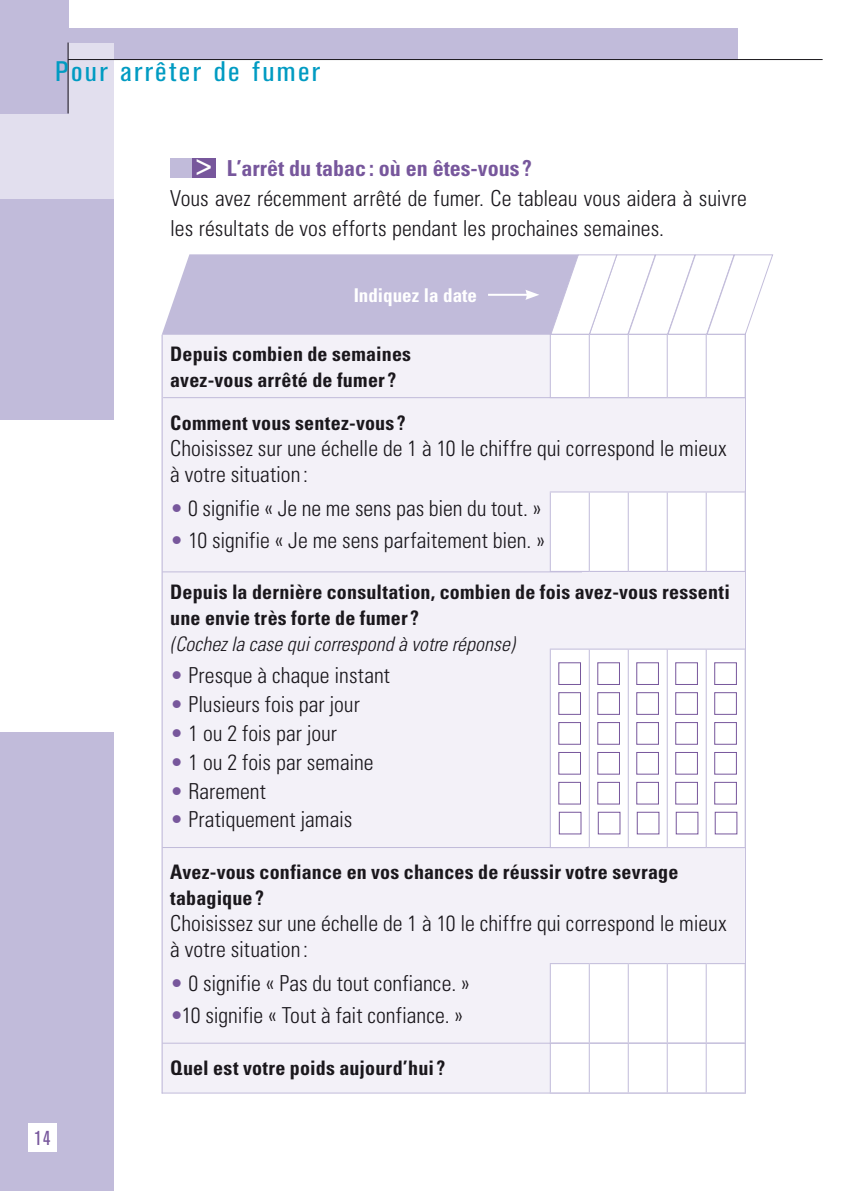
<style>
.page{position:relative;width:851px;height:1191px;background:#fff}
.page>*{position:absolute;margin:0;border:0;box-sizing:border-box;transform-origin:0 0}
.t1{font:condensed 28px "Akzidenz Grotesk BE";letter-spacing:.075em;color:#009bc2;scale:1.15 1}
.t2{font:500 condensed 28px "Akzidenz Grotesk BE";color:#fff}
.t3{font:300 condensed 22px/26px "Univers";color:#1a171c}
.t4{font:700 condensed 22px "Univers";color:#77579c}
.t5{font:700 condensed 20px/26px "Univers";letter-spacing:.01em;color:#1a171c}
.t6{font:italic 300 condensed 20px "Univers";letter-spacing:.005em;color:#1a171c}
.t7{font:condensed 20px "Akzidenz Grotesk BE";color:#77579c}
.t8{font:700 condensed 19px "Univers";color:#fff}
.s1{color:#77579c}
</style>
<div class="page">
<div style="left:0;top:45px;width:113px;height:1146px;background:#c1bbda"></div>
<div style="left:0;top:420px;width:125px;height:311px;background:#fff"></div>
<div style="left:0;top:28px;width:737px;height:32px;background:#c1bbda"></div>
<div style="left:0;top:43px;width:113px;height:155px;background:#e2dfee"></div>
<div style="left:0;top:0;width:68px;height:113px;background:#c1bbda"></div>
<hr style="left:68px;top:43px;width:1px;height:70px;background:#1a171c">
<hr style="left:68px;top:59px;width:754px;height:1px;background:#1a171c">
<hr style="left:850px;top:420px;width:1px;height:311px;background:#c1bbda">
<div style="left:162px;top:335px;width:582px;height:757px;background:#f3f1f8"></div>
<hr style="left:162px;top:335px;width:1px;height:758px;background:#c1bbda">
<hr style="left:162px;top:1092px;width:583px;height:1px;background:#c1bbda">
<hr style="left:744px;top:318px;width:1px;height:775px;background:#c1bbda">
<hr style="left:162px;top:571px;width:583px;height:1px;background:#c1bbda">
<hr style="left:162px;top:847px;width:583px;height:1px;background:#c1bbda">
<hr style="left:162px;top:1042px;width:583px;height:1px;background:#c1bbda">
<div style="left:191px;top:158px;width:24px;height:19px;background:#77579c"></div>
<div style="left:170px;top:158px;width:21px;height:19px;background:#c1bbda"></div>
<hr style="left:163px;top:397px;width:582px;height:1px;background:#c1bbda">
<div style="left:28px;top:1123px;width:29px;height:28px;background:#fff"></div>
<div style="left:550px;top:492px;width:194px;height:79px;background:#fff"></div>
<hr style="left:549px;top:491px;width:40px;height:1px;background:#c1bbda">
<hr style="left:549px;top:492px;width:1px;height:79px;background:#c1bbda">
<hr style="left:589px;top:491px;width:39px;height:1px;background:#c1bbda">
<hr style="left:588px;top:492px;width:1px;height:79px;background:#c1bbda">
<hr style="left:628px;top:491px;width:39px;height:1px;background:#c1bbda">
<hr style="left:627px;top:492px;width:1px;height:79px;background:#c1bbda">
<hr style="left:667px;top:491px;width:39px;height:1px;background:#c1bbda">
<hr style="left:666px;top:492px;width:1px;height:79px;background:#c1bbda">
<hr style="left:706px;top:491px;width:39px;height:1px;background:#c1bbda">
<hr style="left:705px;top:492px;width:1px;height:79px;background:#c1bbda">
<hr style="left:549px;top:963px;width:40px;height:1px;background:#c1bbda">
<hr style="left:549px;top:964px;width:1px;height:78px;background:#c1bbda">
<svg style="left:550px;top:963px;width:195px;height:129px"></svg>
<hr style="left:549px;top:1042px;width:40px;height:1px;background:#c1bbda">
<hr style="left:549px;top:1043px;width:1px;height:49px;background:#c1bbda">
<hr style="left:589px;top:1042px;width:39px;height:1px;background:#c1bbda">
<hr style="left:588px;top:1043px;width:1px;height:49px;background:#c1bbda">
<hr style="left:628px;top:1042px;width:39px;height:1px;background:#c1bbda">
<hr style="left:627px;top:1043px;width:1px;height:49px;background:#c1bbda">
<hr style="left:667px;top:1042px;width:39px;height:1px;background:#c1bbda">
<hr style="left:666px;top:1043px;width:1px;height:49px;background:#c1bbda">
<hr style="left:706px;top:1042px;width:39px;height:1px;background:#c1bbda">
<hr style="left:705px;top:1043px;width:1px;height:49px;background:#c1bbda">
<hr style="left:744px;top:1043px;width:1px;height:49px;background:#c1bbda">
<svg style="left:550px;top:649px;width:194px;height:198px"></svg>
<hr style="left:549px;top:648px;width:40px;height:1px;background:#c1bbda">
<hr style="left:549px;top:649px;width:1px;height:198px;background:#c1bbda">
<hr style="left:589px;top:648px;width:39px;height:1px;background:#c1bbda">
<hr style="left:588px;top:649px;width:1px;height:198px;background:#c1bbda">
<hr style="left:628px;top:648px;width:39px;height:1px;background:#c1bbda">
<hr style="left:627px;top:649px;width:1px;height:198px;background:#c1bbda">
<hr style="left:667px;top:648px;width:39px;height:1px;background:#c1bbda">
<hr style="left:666px;top:649px;width:1px;height:198px;background:#c1bbda">
<hr style="left:706px;top:648px;width:39px;height:1px;background:#c1bbda">
<hr style="left:705px;top:649px;width:1px;height:198px;background:#c1bbda">
<div style="left:558px;top:662px;width:23px;height:23px;background:#fff;border:1px solid #77579c"></div>
<div style="left:558px;top:692px;width:23px;height:23px;background:#fff;border:1px solid #77579c"></div>
<div style="left:558px;top:722px;width:23px;height:22px;background:#fff;border:1px solid #77579c"></div>
<div style="left:558px;top:752px;width:23px;height:22px;background:#fff;border:1px solid #77579c"></div>
<div style="left:558px;top:782px;width:23px;height:22px;background:#fff;border:1px solid #77579c"></div>
<div style="left:558px;top:811px;width:23px;height:23px;background:#fff;border:1px solid #77579c"></div>
<div style="left:597px;top:662px;width:23px;height:23px;background:#fff;border:1px solid #77579c"></div>
<div style="left:597px;top:692px;width:23px;height:23px;background:#fff;border:1px solid #77579c"></div>
<div style="left:597px;top:722px;width:23px;height:22px;background:#fff;border:1px solid #77579c"></div>
<div style="left:597px;top:752px;width:23px;height:22px;background:#fff;border:1px solid #77579c"></div>
<div style="left:597px;top:782px;width:23px;height:22px;background:#fff;border:1px solid #77579c"></div>
<div style="left:597px;top:811px;width:23px;height:23px;background:#fff;border:1px solid #77579c"></div>
<div style="left:636px;top:662px;width:22px;height:23px;background:#fff;border:1px solid #77579c"></div>
<div style="left:636px;top:692px;width:22px;height:23px;background:#fff;border:1px solid #77579c"></div>
<div style="left:636px;top:722px;width:22px;height:22px;background:#fff;border:1px solid #77579c"></div>
<div style="left:636px;top:752px;width:22px;height:22px;background:#fff;border:1px solid #77579c"></div>
<div style="left:636px;top:782px;width:22px;height:22px;background:#fff;border:1px solid #77579c"></div>
<div style="left:636px;top:811px;width:23px;height:23px;background:#fff;border:1px solid #77579c"></div>
<div style="left:675px;top:662px;width:22px;height:23px;background:#fff;border:1px solid #77579c"></div>
<div style="left:675px;top:692px;width:22px;height:23px;background:#fff;border:1px solid #77579c"></div>
<div style="left:675px;top:722px;width:22px;height:22px;background:#fff;border:1px solid #77579c"></div>
<div style="left:675px;top:752px;width:22px;height:22px;background:#fff;border:1px solid #77579c"></div>
<div style="left:675px;top:782px;width:22px;height:22px;background:#fff;border:1px solid #77579c"></div>
<div style="left:675px;top:811px;width:23px;height:23px;background:#fff;border:1px solid #77579c"></div>
<div style="left:714px;top:662px;width:22px;height:23px;background:#fff;border:1px solid #77579c"></div>
<div style="left:714px;top:692px;width:22px;height:23px;background:#fff;border:1px solid #77579c"></div>
<div style="left:714px;top:722px;width:22px;height:22px;background:#fff;border:1px solid #77579c"></div>
<div style="left:714px;top:752px;width:22px;height:22px;background:#fff;border:1px solid #77579c"></div>
<div style="left:714px;top:782px;width:22px;height:22px;background:#fff;border:1px solid #77579c"></div>
<div style="left:714px;top:811px;width:23px;height:23px;background:#fff;border:1px solid #77579c"></div>
<svg style="left:162px;top:254px;width:611px;height:143px"></svg>
<hr style="left:549px;top:334px;width:40px;height:1px;background:#c1bbda">
<hr style="left:549px;top:335px;width:1px;height:62px;background:#c1bbda">
<hr style="left:589px;top:334px;width:39px;height:1px;background:#c1bbda">
<hr style="left:588px;top:335px;width:1px;height:62px;background:#c1bbda">
<hr style="left:628px;top:334px;width:39px;height:1px;background:#c1bbda">
<hr style="left:627px;top:335px;width:1px;height:62px;background:#c1bbda">
<hr style="left:667px;top:334px;width:39px;height:1px;background:#c1bbda">
<hr style="left:666px;top:335px;width:1px;height:62px;background:#c1bbda">
<hr style="left:706px;top:334px;width:39px;height:1px;background:#c1bbda">
<hr style="left:705px;top:335px;width:1px;height:62px;background:#c1bbda">
<hr style="left:744px;top:335px;width:1px;height:62px;background:#c1bbda">
<p class="t1" style="left:55px;top:55px;width:231px">Pour arrêter de fumer</p>
<p class="t2" style="left:197px;top:152px;width:15px">&gt;</p>
<p class="t4" style="left:227px;top:155px;width:306px">L’arrêt du tabac: où en êtes-vous ?</p>
<p class="t3" style="left:170px;top:184px;width:578px;line-height:30px">Vous avez récemment arrêté de fumer. Ce tableau vous aidera à suivre les résultats de vos efforts pendant les prochaines semaines.</p>
<p class="t8" style="left:353px;top:284px;width:125px">Indiquez la date</p>
<p class="t7" style="left:35px;top:1126px;width:17px">14</p>
<p class="t5" style="left:170px;top:340px;width:242px">Depuis combien de semaines avez-vous arrêté de fumer ?</p>
<p class="t5" style="left:170px;top:409px;width:237px">Comment vous sentez-vous ?</p>
<p class="t3" style="left:170px;top:435px;width:558px">Choisissez sur une échelle de 1 à 10 le chiffre qui correspond le mieux à votre situation :</p>
<p class="t3" style="left:170px;top:495px;width:372px"><span class="s1">•</span> 0 signifie « Je ne me sens pas bien du tout. »</p>
<p class="t3" style="left:170px;top:527px;width:376px"><span class="s1">•</span> 10 signifie « Je me sens parfaitement bien. »</p>
<p class="t5" style="left:170px;top:579px;width:561px">Depuis la dernière consultation, combien de fois avez-vous ressenti une envie très forte de fumer ?</p>
<p class="t6" style="left:170px;top:632px;width:346px">(Cochez la case qui correspond à votre réponse)</p>
<p class="t3" style="left:170px;top:662px;width:221px"><span class="s1">•</span> Presque à chaque instant</p>
<p class="t3" style="left:170px;top:691px;width:191px"><span class="s1">•</span> Plusieurs fois par jour</p>
<p class="t3" style="left:170px;top:720px;width:168px"><span class="s1">•</span> 1 ou 2 fois par jour</p>
<p class="t3" style="left:170px;top:749px;width:205px"><span class="s1">•</span> 1 ou 2 fois par semaine</p>
<p class="t3" style="left:170px;top:777px;width:97px"><span class="s1">•</span> Rarement</p>
<p class="t3" style="left:170px;top:806px;width:184px"><span class="s1">•</span> Pratiquement jamais</p>
<p class="t5" style="left:170px;top:858px;width:509px">Avez-vous confiance en vos chances de réussir votre sevrage tabagique?</p>
<p class="t3" style="left:170px;top:910px;width:558px">Choisissez sur une échelle de 1 à 10 le chiffre qui correspond le mieux à votre situation :</p>
<p class="t3" style="left:170px;top:970px;width:301px"><span class="s1">•</span> 0 signifie « Pas du tout confiance. »</p>
<p class="t3" style="left:170px;top:1002px;width:294px"><span class="s1">•</span>10 signifie « Tout à fait confiance. »</p>
<p class="t5" style="left:170px;top:1054px;width:277px">Quel est votre poids aujourd’hui ?</p>
</div>
